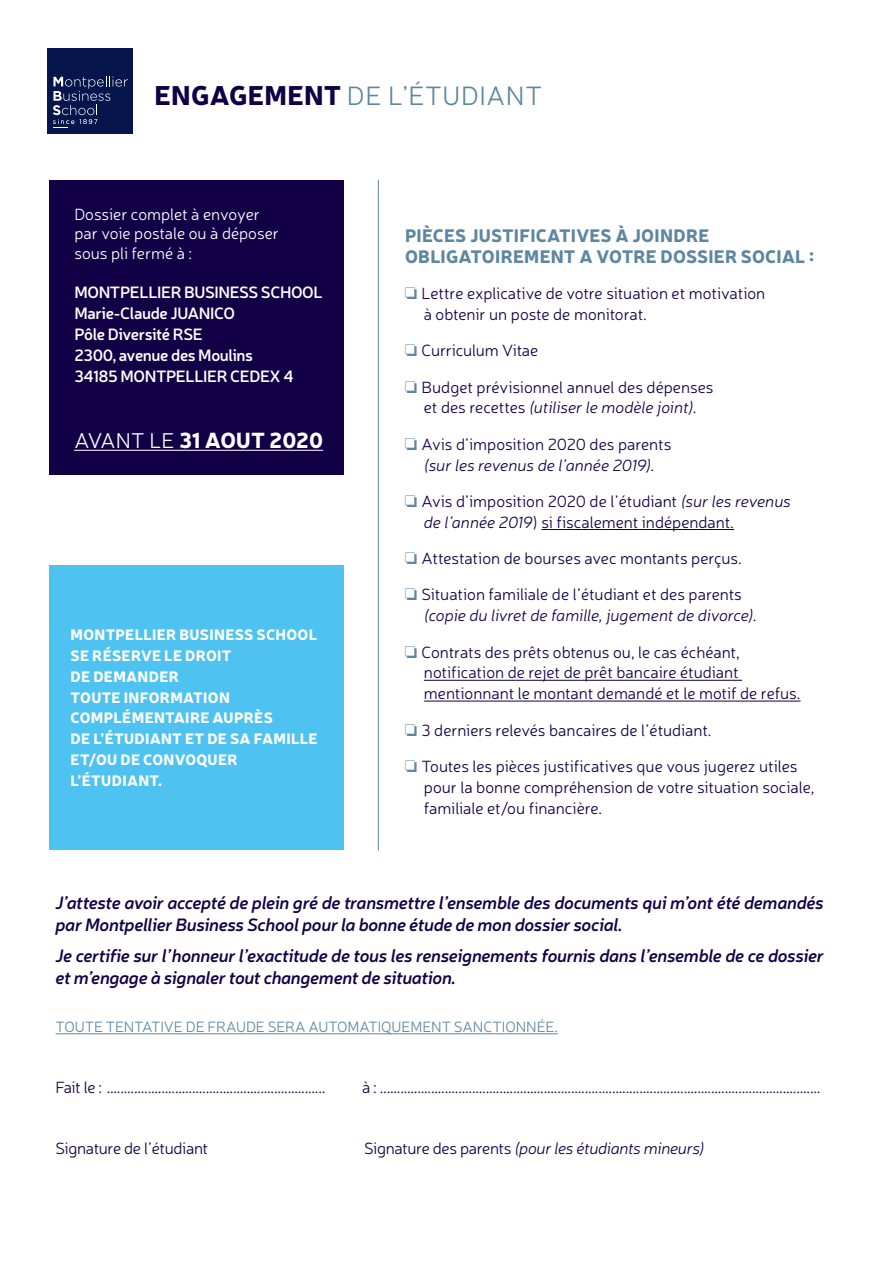
<style>
.page{position:relative;width:893px;height:1263px;background:#fff}
.page>*{position:absolute;margin:0;border:0;box-sizing:border-box;transform-origin:0 0}
.t1{font:300 26.7px "Neris";letter-spacing:.025em;color:#5d86a1}
.t2{font:900 21.6px "Neris";color:#fff}
.t3{font:italic 600 17.85px/22.4px "Neris";letter-spacing:-.02em;color:#120046}
.t4{font:900 17.85px/20.9px "Neris";letter-spacing:.01em;color:#5d86a1}
.t5{font:300 16.35px/20.9px "Neris";letter-spacing:-.005em;color:#120046}
.t6{font:600 16.35px/21px "Neris";letter-spacing:-.025em;color:#fff}
.t7{font:300 16.35px/19.5px "Neris";color:#fff}
.t8{font:italic 300 16.35px "Neris";letter-spacing:-.02em;color:#120046}
.t9{font:300 15px "Neris";letter-spacing:-.01em;color:#5d86a1}
.t10{font:900 14.85px/20.9px "Neris";letter-spacing:.02em;color:#fff}
.s1{font-weight:900;color:#120046}
.s2{font-weight:300}
.s3{color:#5d86a1}
.s4{font-style:italic}
.s5{font-style:normal}
</style>
<div class="page">
<hr style="left:56px;top:1033px;width:502px;height:1px;background:#5d86a1">
<div style="left:47px;top:48px;width:86px;height:86px;background:#06154c"></div>
<svg style="left:53px;top:76px;width:75px;height:52px"></svg>
<hr style="left:541px;top:529px;width:193px;height:1px;background:#120046">
<hr style="left:424px;top:680px;width:318px;height:1px;background:#120046">
<hr style="left:424px;top:701px;width:377px;height:1px;background:#120046">
<hr style="left:378px;top:180px;width:1px;height:670px;background:#5d86a1">
<div style="left:49px;top:180px;width:295px;height:295px;background:#120046"></div>
<hr style="left:74px;top:450px;width:249px;height:1px;background:#fff">
<div style="left:49px;top:565px;width:295px;height:285px;background:#4ec3f1"></div>
<h1 class="t1" style="left:155px;top:79px;width:389px"><span class="s1">ENGAGEMENT</span> DE L’ÉTUDIANT</h1>
<p class="t7" style="left:74px;top:204px;width:206px">Dossier complet à envoyer par voie postale ou à déposer sous pli fermé à :</p>
<p class="t6" style="left:74px;top:281px;width:250px">MONTPELLIER BUSINESS SCHOOL<br>Marie-Claude JUANICO<br>Pôle Diversité RSE<br>2300, avenue des Moulins<br>34185 MONTPELLIER CEDEX 4</p>
<h2 class="t2" style="left:75px;top:424px;width:250px"><span class="s2">AVANT LE</span> 31 AOUT 2020</h2>
<p class="t10" style="left:71px;top:623px;width:249px">MONTPELLIER BUSINESS SCHOOL<br>SE RÉSERVE LE DROIT<br>DE DEMANDER<br>TOUTE INFORMATION<br>COMPLÉMENTAIRE AUPRÈS<br>DE L’ÉTUDIANT ET DE SA FAMILLE<br>ET/OU DE CONVOQUER<br>L’ÉTUDIANT.</p>
<p class="t4" style="left:405px;top:224px;width:411px">PIÈCES JUSTIFICATIVES À JOINDRE<br>OBLIGATOIREMENT A VOTRE DOSSIER SOCIAL :</p>
<p class="t5" style="left:424px;top:282px;width:343px;text-indent:-19px"><span class="s3">❏</span> Lettre explicative de votre situation et motivation à obtenir un poste de monitorat.</p>
<p class="t5" style="left:405px;top:339px;width:135px"><span class="s3">❏</span> Curriculum Vitae</p>
<p class="t5" style="left:405px;top:376px;width:310px;text-align:center"><span class="s3">❏</span> Budget prévisionnel annuel des dépenses et des recettes <span class="s4">(utiliser le modèle joint)</span>.</p>
<p class="t5" style="left:405px;top:433px;width:268px;text-align:center"><span class="s3">❏</span> Avis d’imposition 2020 des parents <span class="s4">(sur les revenus de l’année 2019)</span>.</p>
<p class="t5" style="left:424px;top:490px;width:369px;text-indent:-19px"><span class="s3">❏</span> Avis d’imposition 2020 de l’étudiant <span class="s4">(sur les revenus de l’année 2019</span>) si fiscalement indépendant.</p>
<p class="t5" style="left:405px;top:547px;width:339px"><span class="s3">❏</span> Attestation de bourses avec montants perçus.</p>
<p class="t5" style="left:424px;top:584px;width:334px;text-indent:-19px"><span class="s3">❏</span> Situation familiale de l’étudiant et des parents <span class="s4">(copie du livret de famille, jugement de divorce)</span>.</p>
<p class="t5" style="left:424px;top:641px;width:378px;text-indent:-19px"><span class="s3">❏</span> Contrats des prêts obtenus ou, le cas échéant, notification de rejet de prêt bancaire étudiant mentionnant le montant demandé et le motif de refus.</p>
<p class="t5" style="left:405px;top:719px;width:308px"><span class="s3">❏</span> 3 derniers relevés bancaires de l’étudiant.</p>
<p class="t5" style="left:424px;top:755px;width:392px;text-indent:-19px"><span class="s3">❏</span> Toutes les pièces justificatives que vous jugerez utiles pour la bonne compréhension de votre situation sociale, familiale et/ou financière.</p>
<p class="t3" style="left:56px;top:890px;width:770px">J’atteste avoir accepté de plein gré de transmettre l’ensemble des documents qui m’ont été demandés par Montpellier Business School pour la bonne étude de mon dossier social.</p>
<p class="t3" style="left:56px;top:943px;width:770px">Je certifie sur l’honneur l’exactitude de tous les renseignements fournis dans l’ensemble de ce dossier et m’engage à signaler tout changement de situation.</p>
<p class="t9" style="left:56px;top:1017px;width:504px">TOUTE TENTATIVE DE FRAUDE SERA AUTOMATIQUEMENT SANCTIONNÉE.</p>
<p class="t5" style="left:56px;top:1076px;width:271px">Fait le : ................................................................</p>
<p class="t5" style="left:362px;top:1076px;width:460px">à : .................................................................................................................................</p>
<p class="t5" style="left:56px;top:1137px;width:154px">Signature de l’étudiant</p>
<p class="t8" style="left:364px;top:1138px;width:342px"><span class="s5">Signature des parents</span> (pour les étudiants mineurs)</p>
</div>
